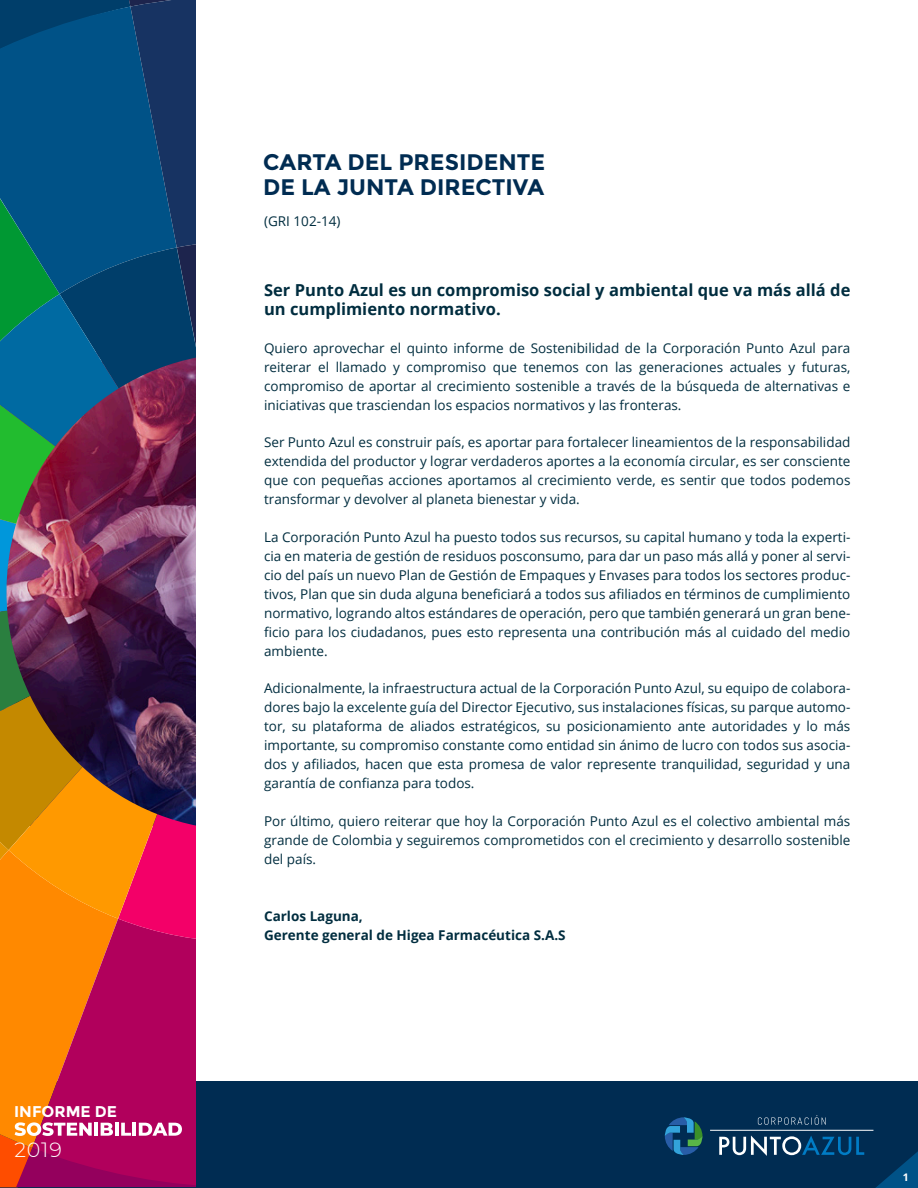
<style>
.page{position:relative;width:918px;height:1188px;background:#fff}
.page>*{position:absolute;margin:0;border:0;box-sizing:border-box;transform-origin:0 0}
.t1{font:700 22.5px/26px "Montserrat";color:#002c52}
.t2{font:300 20.55px "Montserrat";color:#fff}
.t3{font:700 16.5px/18.9px "Open Sans";color:#002d3f}
.t4{font:700 15.6px "Montserrat";color:#fff}
.t5{font:13.5px/18.9px "Open Sans";color:#002d3f;text-align:justify}
.t6{font:700 13.5px/18.9px "Open Sans";color:#002d3f}
.t7{font:700 10.5px "Open Sans";color:#fff}
</style>
<div class="page">
<div style="left:0;top:1081px;width:918px;height:107px;background:#002c52"></div>
<svg style="left:719px;top:1135px;width:145px;height:21px"></svg>
<svg style="left:758px;top:1115px;width:68px;height:10px"></svg>
<hr style="left:710px;top:1130px;width:163px;height:1px;background:#fff">
<svg style="left:665px;top:1117px;width:37px;height:38px"></svg>
<img style="left:0;top:0;width:196px;height:1187px">
<svg style="left:875px;top:1151px;width:43px;height:37px"></svg>
<p class="t4" style="left:14px;top:1102px;width:104px">INFORME DE</p>
<h2 class="t2" style="left:15px;top:1136px;width:49px">2019</h2>
<h1 class="t1" style="left:263px;top:149px;width:283px">CARTA DEL PRESIDENTE<br>DE LA JUNTA DIRECTIVA</h1>
<p class="t5" style="left:264px;top:211px;width:78px">(GRI 102-14)</p>
<p class="t3" style="left:264px;top:280px;width:588px">Ser Punto Azul es un compromiso social y ambiental que va más allá de un cumplimiento normativo.</p>
<p class="t5" style="left:264px;top:338px;width:588px">Quiero aprovechar el quinto informe de Sostenibilidad de la Corporación Punto Azul para reiterar el llamado y compromiso que tenemos con las generaciones actuales y futuras, compromiso de aportar al crecimiento sostenible a través de la búsqueda de alternativas e iniciativas que trasciendan los espacios normativos y las fronteras.</p>
<p class="t5" style="left:264px;top:433px;width:588px">Ser Punto Azul es construir país, es aportar para fortalecer lineamientos de la responsabilidad extendida del productor y lograr verdaderos aportes a la economía circular, es ser consciente que con pequeñas acciones aportamos al crecimiento verde, es sentir que todos podemos transformar y devolver al planeta bienestar y vida.</p>
<p class="t5" style="left:264px;top:527px;width:588px">La Corporación Punto Azul ha puesto todos sus recursos, su capital humano y toda la experti&shy;cia en materia de gestión de residuos posconsumo, para dar un paso más allá y poner al servi&shy;cio del país un nuevo Plan de Gestión de Empaques y Envases para todos los sectores produc&shy;tivos, Plan que sin duda alguna beneficiará a todos sus afiliados en términos de cumplimiento normativo, logrando altos estándares de operación, pero que también generará un gran bene&shy;ficio para los ciudadanos, pues esto representa una contribución más al cuidado del medio ambiente.</p>
<p class="t5" style="left:264px;top:679px;width:588px">Adicionalmente, la infraestructura actual de la Corporación Punto Azul, su equipo de colabora&shy;dores bajo la excelente guía del Director Ejecutivo, sus instalaciones físicas, su parque automo&shy;tor, su plataforma de aliados estratégicos, su posicionamiento ante autoridades y lo más importante, su compromiso constante como entidad sin ánimo de lucro con todos sus asocia&shy;dos y afiliados, hacen que esta promesa de valor represente tranquilidad, seguridad y una garantía de confianza para todos.</p>
<p class="t5" style="left:264px;top:811px;width:588px">Por último, quiero reiterar que hoy la Corporación Punto Azul es el colectivo ambiental más grande de Colombia y seguiremos comprometidos con el crecimiento y desarrollo sostenible del país.</p>
<p class="t6" style="left:264px;top:906px;width:303px">Carlos Laguna,<br>Gerente general de Higea Farmacéutica S.A.S</p>
<p class="t7" style="left:903px;top:1169px;width:7px">1</p>
</div>
